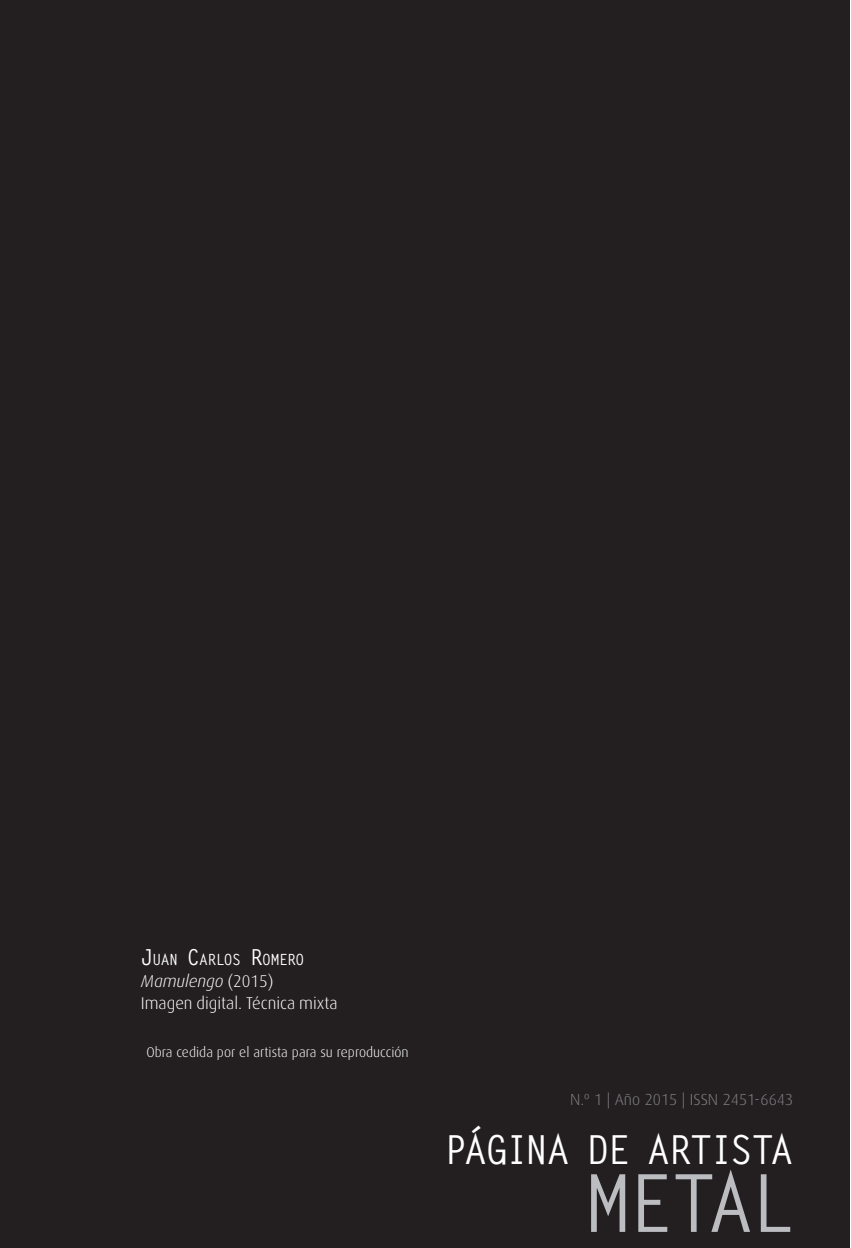
<style>
.page{position:relative;width:851px;height:1248px;background:#fff}
.page>*{position:absolute;margin:0;border:0;box-sizing:border-box;transform-origin:0 0}
.t1{font:700 80px "Letter Gothic Std";letter-spacing:-.05em;color:#bcbdc0;scale:.95 1}
.t2{font:700 40px "Letter Gothic Std";letter-spacing:-.05em;color:#fff;scale:.95 1}
.t3{font:300 17px/22px "Dax";color:#fff}
.t4{font:300 16px "Dax";color:#808285}
.t5{font:700 15.4px "Letter Gothic Std";letter-spacing:-.035em;color:#fff;scale:.95 1}
.t6{font:300 14px "Dax";color:#fff}
.s1{font-size:22px}
.s2{font-style:italic}
</style>
<div class="page">
<div style="left:0;top:0;width:849px;height:1247px;background:#231f20"></div>
<p class="t5" style="left:141px;top:950px;width:173px"><span class="s1">J</span>UAN <span class="s1">C</span>ARLOS <span class="s1">R</span>OMERO</p>
<p class="t3" style="left:141px;top:970px;width:198px"><span class="s2">Mamulengo</span> (2015)<br>Imagen digital. Técnica mixta</p>
<p class="t6" style="left:146px;top:1043px;width:264px">Obra cedida por el artista para su reproducción</p>
<p class="t4" style="left:570px;top:1090px;width:224px">N.º 1 | Año 2015 | ISSN 2451-6643</p>
<h2 class="t2" style="left:444px;top:1125px;width:344px">PÁGINA DE ARTISTA</h2>
<h1 class="t1" style="left:585px;top:1153px;width:222px">METAL</h1>
</div>
